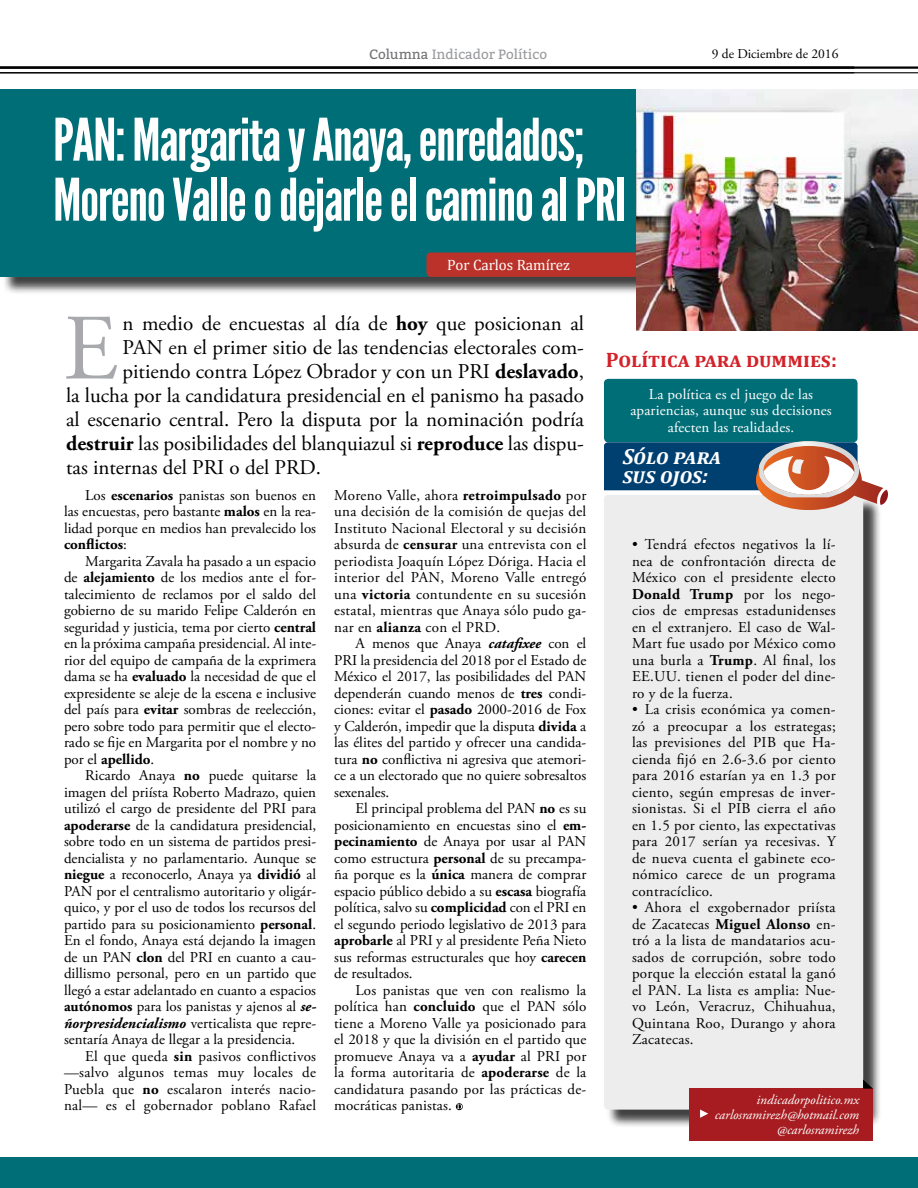
<style>
.page{position:relative;width:918px;height:1188px;background:#fff}
.page>*{position:absolute;margin:0;border:0;box-sizing:border-box;transform-origin:0 0}
.t1{font:93.45px "Adobe Garamond Pro";color:#a7a9ac}
.t2{font:58.5px/60px "League Gothic";letter-spacing:-.02em;color:#fff}
.t3{font:italic 700 21.9px/19.5px "Cambria";color:#fff}
.t4{font:21px "Adobe Garamond Pro";color:#000}
.t5{font:700 21px "Cambria";color:#d2232a}
.t6{font:15px/16.5px "Adobe Garamond Pro";letter-spacing:.01em;color:#000;text-align:justify}
.t7{font:15px/16.5px "Adobe Garamond Pro";letter-spacing:.01em;color:#fff;text-align:center}
.t8{font:15px "Cambria";color:#fff}
.t9{font:italic 13.5px/15px "Adobe Garamond Pro";color:#fff;text-align:right}
.t10{font:13.5px "Bitter";color:#999b9e}
.t11{font:13.5px "Adobe Garamond Pro";color:#000}
.s1{color:#717275}
.s2{font-weight:700}
.s3{font-weight:700;font-style:italic}
</style>
<div class="page">
<hr style="left:0;top:66px;width:918px;height:3px;background:#000">
<hr style="left:0;top:72px;width:918px;height:1px;background:#000">
<div style="left:2px;top:92px;width:916px;height:203px;background:#000;opacity:.75"></div>
<div style="left:0;top:89px;width:918px;height:188px;background:#006e77"></div>
<div style="left:426px;top:253px;width:215px;height:24px;background:#bb322a;border-radius:4px"></div>
<svg style="left:456px;top:1103px;width:7px;height:7px"></svg>
<svg style="left:457px;top:1104px;width:5px;height:5px"></svg>
<div style="left:604px;top:379px;width:254px;height:63px;background:#006e77;border-radius:4px"></div>
<div style="left:606px;top:497px;width:276px;height:631px;background:#000;opacity:.75"></div>
<div style="left:604px;top:495px;width:259px;height:615px;background:#ededee;border-radius:4px"></div>
<svg style="left:604px;top:441px;width:284px;height:69px"></svg>
<div style="left:690px;top:1089px;width:183px;height:52px;background:#a71c20"></div>
<svg style="left:700px;top:1110px;width:8px;height:8px"></svg>
<svg style="left:863px;top:1080px;width:10px;height:9px"></svg>
<img style="left:637px;top:89px;width:281px;height:242px">
<div style="left:0;top:1158px;width:918px;height:30px;background:#006e77"></div>
<p class="t10" style="left:369px;top:45px;width:179px"><span class="s1">Columna</span> Indicador Político</p>
<p class="t11" style="left:712px;top:46px;width:128px">9 de Diciembre de 2016</p>
<h2 class="t2" style="left:53px;top:110px;width:574px">PAN: Margarita y Anaya, enredados;<br>Moreno Valle o dejarle el camino al PRI</h2>
<p class="t8" style="left:447px;top:256px;width:124px">Por Carlos Ramírez</p>
<h1 class="t1" style="left:63px;top:293px;width:56px">E</h1>
<h3 class="t4" style="left:123px;top:311px;width:463px">n medio de encuestas al día de <span class="s2">hoy</span> que posicionan al</h3>
<h3 class="t4" style="left:123px;top:335px;width:463px">PAN en el primer sitio de las tendencias electorales com-</h3>
<h3 class="t4" style="left:123px;top:359px;width:463px">pitiendo contra López Obrador y con un PRI <span class="s2">deslavado</span>,</h3>
<h3 class="t4" style="left:66px;top:383px;width:519px">la lucha por la candidatura presidencial en el panismo ha pasado</h3>
<h3 class="t4" style="left:66px;top:407px;width:519px">al escenario central. Pero la disputa por la nominación podría</h3>
<h3 class="t4" style="left:66px;top:431px;width:519px"><span class="s2">destruir</span> las posibilidades del blanquiazul si <span class="s2">reproduce</span> las dispu-</h3>
<h3 class="t4" style="left:66px;top:455px;width:257px">tas internas del PRI o del PRD.</h3>
<p class="t6" style="left:64px;top:487px;width:254px;text-indent:21px">Los <span class="s2">escenarios</span> panistas son buenos en las encuestas, pero bastante <span class="s2">malos</span> en la rea&shy;lidad porque en medios han prevalecido los <span class="s2">conflictos</span>:</p>
<p class="t6" style="left:64px;top:553px;width:254px;text-indent:21px">Margarita Zavala ha pasado a un espacio de <span class="s2">alejamiento</span> de los medios ante el for&shy;talecimiento de reclamos por el saldo del gobierno de su marido Felipe Calderón en seguridad y justicia, tema por cierto <span class="s2">central </span>en la próxima campaña presidencial. Al inte&shy;rior del equipo de campaña de la exprimera dama se ha <span class="s2">evaluado</span> la necesidad de que el expresidente se aleje de la escena e inclusive del país para <span class="s2">evitar</span> sombras de reelección, pero sobre todo para permitir que el electo&shy;rado se fije en Margarita por el nombre y no por el <span class="s2">apellido</span>.</p>
<p class="t6" style="left:64px;top:768px;width:254px;text-indent:21px">Ricardo Anaya <span class="s2">no</span> puede quitarse la imagen del priísta Roberto Madrazo, quien utilizó el cargo de presidente del PRI para <span class="s2">apoderarse</span> de la candidatura presidencial, sobre todo en un sistema de partidos presi&shy;dencialista y no parlamentario. Aunque se <span class="s2">niegue</span> a reconocerlo, Anaya ya <span class="s2">dividió</span> al PAN por el centralismo autoritario y oligár&shy;quico, y por el uso de todos los recursos del partido para su posicionamiento <span class="s2">personal</span>.<br>En el fondo, Anaya está dejando la imagen de un PAN <span class="s2">clon</span> del PRI en cuanto a cau&shy;dillismo personal, pero en un partido que llegó a estar adelantado en cuanto a espacios <span class="s2">autónomos</span> para los panistas y ajenos al <span class="s3">se&shy;ñorpresidencialismo</span> verticalista que repre&shy;sentaría Anaya de llegar a la presidencia.</p>
<p class="t6" style="left:64px;top:1048px;width:254px;text-indent:21px">El que queda <span class="s2">sin</span> pasivos conflictivos —salvo algunos temas muy locales de Puebla que <span class="s2">no</span> escalaron interés nacio&shy;nal— es el gobernador poblano Rafael</p>
<p class="t6" style="left:334px;top:487px;width:254px">Moreno Valle, ahora <span class="s2">retroimpulsado</span> por una decisión de la comisión de quejas del Instituto Nacional Electoral y su decisión absurda de <span class="s2">censurar</span> una entrevista con el periodista Joaquín López Dóriga. Hacia el interior del PAN, Moreno Valle entregó una <span class="s2">victoria</span> contundente en su sucesión estatal, mientras que Anaya sólo pudo ga&shy;nar en <span class="s2">alianza</span> con el PRD.</p>
<p class="t6" style="left:334px;top:636px;width:254px;text-indent:21px">A menos que Anaya <span class="s3">catafixee</span> con el PRI la presidencia del 2018 por el Estado de México el 2017, las posibilidades del PAN dependerán cuando menos de <span class="s2">tres</span> condi&shy;ciones: evitar el <span class="s2">pasado</span> 2000-2016 de Fox y Calderón, impedir que la disputa <span class="s2">divida</span> a las élites del partido y ofrecer una candida&shy;tura <span class="s2">no</span> conflictiva ni agresiva que atemori&shy;ce a un electorado que no quiere sobresaltos sexenales.</p>
<p class="t6" style="left:334px;top:801px;width:254px;text-indent:21px">El principal problema del PAN <span class="s2">no</span> es su posicionamiento en encuestas sino el <span class="s2">em&shy;pecinamiento</span> de Anaya por usar al PAN como estructura <span class="s2">personal</span> de su precampa&shy;ña porque es la <span class="s2">única</span> manera de comprar espacio público debido a su <span class="s2">escasa</span> biografía política, salvo su <span class="s2">complicidad</span> con el PRI en el segundo periodo legislativo de 2013 para <span class="s2">aprobarle</span> al PRI y al presidente Peña Nieto sus reformas estructurales que hoy <span class="s2">carecen </span>de resultados.</p>
<p class="t6" style="left:334px;top:982px;width:254px;text-indent:21px">Los panistas que ven con realismo la política han <span class="s2">concluido</span> que el PAN sólo tiene a Moreno Valle ya posicionado para el 2018 y que la división en el partido que promueve Anaya va a <span class="s2">ayudar</span> al PRI por la forma autoritaria de <span class="s2">apoderarse</span> de la candidatura pasando por las prácticas de&shy;mocráticas panistas.</p>
<h3 class="t5" style="left:606px;top:346px;width:233px">Política para dummies:</h3>
<p class="t7" style="left:630px;top:386px;width:203px">La política es el juego de las apariencias, aunque sus decisiones afecten las realidades.</p>
<h3 class="t3" style="left:623px;top:446px;width:100px">Sólo para sus ojos:</h3>
<p class="t6" style="left:632px;top:537px;width:205px">• Tendrá efectos negativos la lí&shy;nea de confrontación directa de México con el presidente electo <span class="s2">Donald Trump</span> por los nego&shy;cios de empresas estadunidenses en el extranjero. El caso de Wal-Mart fue usado por México como una burla a <span class="s2">Trump</span>. Al final, los EE.UU. tienen el poder del dine&shy;ro y de la fuerza.</p>
<p class="t6" style="left:632px;top:702px;width:205px">• La crisis económica ya comen&shy;zó a preocupar a los estrategas; las previsiones del PIB que Ha&shy;cienda fijó en 2.6-3.6 por ciento para 2016 estarían ya en 1.3 por ciento, según empresas de inver&shy;sionistas. Si el PIB cierra el año en 1.5 por ciento, las expectativas para 2017 serían ya recesivas. Y de nueva cuenta el gabinete eco&shy;nómico carece de un programa contracíclico.</p>
<p class="t6" style="left:632px;top:900px;width:205px">• Ahora el exgobernador priísta de Zacatecas <span class="s2">Miguel Alonso</span> en&shy;tró a la lista de mandatarios acu&shy;sados de corrupción, sobre todo porque la elección estatal la ganó el PAN. La lista es amplia: Nue&shy;vo León, Veracruz, Chihuahua, Quintana Roo, Durango y ahora Zacatecas.</p>
<p class="t9" style="left:715px;top:1092px;width:146px">indicadorpolitico.mx carlosramirezh@hotmail.com @carlosramirezh</p>
</div>
